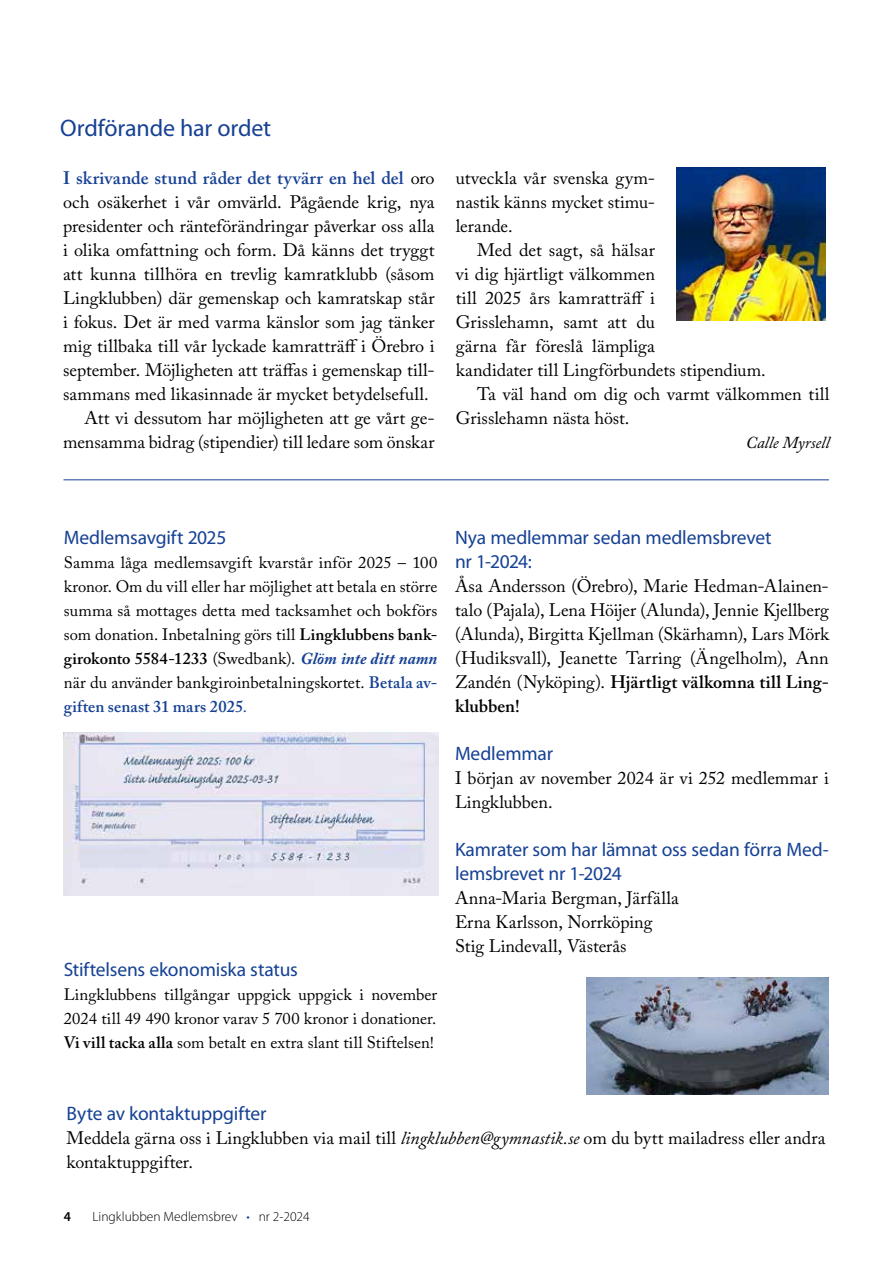
<style>
.page{position:relative;width:893px;height:1263px;background:#fff}
.page>*{position:absolute;margin:0;border:0;box-sizing:border-box;transform-origin:0 0}
.t1{font:24px "Myriad Pro";letter-spacing:-.005em;color:#164194}
.t2{font:19.5px/24px "Myriad Pro";letter-spacing:-.01em;color:#164194}
.t3{font:18px/24px "Adobe Caslon Pro";color:#000}
.t4{font:600 18px "Adobe Caslon Pro";letter-spacing:.005em;color:#164194}
.t5{font:16.65px "Adobe Caslon Pro";letter-spacing:.005em;color:#000}
.t6{font:italic 16.65px "Adobe Caslon Pro";letter-spacing:-.005em;color:#000}
.t7{font:16.5px/24px "Adobe Caslon Pro";letter-spacing:.005em;color:#000;text-align:justify}
.t8{font:600 16.5px "Adobe Caslon Pro";letter-spacing:.01em;color:#164194}
.t9{font:300 13.5px "Myriad Pro";color:#000}
.t10{font:600 13.5px "Myriad Pro";color:#000}
.s1{font-weight:400;color:#000}
.s2{font-weight:600}
.s3{font-weight:700;font-style:italic;font-size:16.65px;color:#164194}
.s4{font-size:16.5px}
.s5{font-weight:600;font-size:16.5px;color:#164194}
.s6{font-weight:400}
.s7{font-style:italic;font-size:18.15px}
.s8{color:#164194}
</style>
<div class="page">
<hr style="left:63px;top:479px;width:766px;height:1px;background:#164194">
<img style="left:676px;top:168px;width:149px;height:152px">
<img style="left:64px;top:732px;width:374px;height:163px">
<img style="left:587px;top:977px;width:242px;height:117px">
<h1 class="t1" style="left:60px;top:115px;width:212px">Ordförande har ordet</h1>
<p class="t4" style="left:63px;top:167px;width:373px">I skrivande stund råder det tyvärr en hel del <span class="s1">oro</span></p>
<p class="t3" style="left:63px;top:190px;width:373px">och osäkerhet i vår omvärld. Pågående krig, nya</p>
<p class="t3" style="left:63px;top:214px;width:373px">presidenter och ränteförändringar påverkar oss alla</p>
<p class="t3" style="left:63px;top:238px;width:373px">i olika omfattning och form. Då känns det tryggt</p>
<p class="t3" style="left:63px;top:262px;width:373px">att kunna tillhöra en trevlig kamratklubb (såsom</p>
<p class="t3" style="left:63px;top:286px;width:373px">Lingklubben) där gemenskap och kamratskap står</p>
<p class="t3" style="left:63px;top:310px;width:373px">i fokus. Det är med varma känslor som jag tänker</p>
<p class="t3" style="left:63px;top:334px;width:373px">mig tillbaka till vår lyckade kamratträff i Örebro i</p>
<p class="t3" style="left:63px;top:358px;width:373px">september. Möjligheten att träffas i gemenskap till-</p>
<p class="t3" style="left:63px;top:382px;width:367px">sammans med likasinnade är mycket betydelsefull.</p>
<p class="t3" style="left:84px;top:406px;width:352px">Att vi dessutom har möjligheten att ge vårt ge-</p>
<p class="t3" style="left:63px;top:430px;width:373px">mensamma bidrag (stipendier) till ledare som önskar</p>
<p class="t3" style="left:456px;top:166px;width:201px;text-align:justify">utveckla vår svenska gym&shy;nastik känns mycket stimu&shy;lerande.</p>
<p class="t3" style="left:477px;top:238px;width:179px">Med det sagt, så hälsar</p>
<p class="t3" style="left:456px;top:262px;width:201px">vi dig hjärtligt välkommen</p>
<p class="t3" style="left:456px;top:286px;width:201px">till 2025 års kamratträff i</p>
<p class="t3" style="left:456px;top:310px;width:201px">Grisslehamn, samt att du</p>
<p class="t3" style="left:456px;top:334px;width:201px">gärna får föreslå lämpliga</p>
<p class="t3" style="left:456px;top:358px;width:311px">kandidater till Lingförbundets stipendium.</p>
<p class="t3" style="left:477px;top:382px;width:354px">Ta väl hand om dig och varmt välkommen till</p>
<p class="t3" style="left:456px;top:406px;width:175px">Grisslehamn nästa höst.</p>
<p class="t6" style="left:746px;top:432px;width:85px">Calle Myrsell</p>
<p class="t2" style="left:64px;top:526px;width:164px">Medlemsavgift 2025</p>
<p class="t7" style="left:64px;top:550px;width:375px">Samma låga medlemsavgift kvarstår inför 2025 – 100 kronor. Om du vill eller har möjlighet att betala en större summa så mottages detta med tacksamhet och bokförs som donation. Inbetalning görs till <span class="s2">Lingklubbens bank&shy;girokonto 5584-1233</span> (Swedbank). <span class="s3">Glöm inte ditt namn</span></p>
<p class="t5" style="left:64px;top:672px;width:375px">när du använder bankgiroinbetalningskortet<span class="s4">.</span> <span class="s5">Betala av-</span></p>
<p class="t8" style="left:64px;top:696px;width:185px">giften senast 31 mars 2025<span class="s6">.</span></p>
<p class="t2" style="left:64px;top:958px;width:236px">Stiftelsens ekonomiska status</p>
<p class="t7" style="left:64px;top:982px;width:375px">Lingklubbens tillgångar uppgick uppgick i november 2024 till 49 490 kronor varav 5 700 kronor i donationer.<br><span class="s2">Vi vill tacka alla</span> som betalt en extra slant till Stiftelsen!</p>
<p class="t2" style="left:455px;top:526px;width:318px">Nya medlemmar sedan medlemsbrevet nr 1-2024:</p>
<p class="t3" style="left:455px;top:574px;width:375px;text-align:justify">Åsa Andersson (Örebro), Marie Hedman-Alainen&shy;talo (Pajala), Lena Höijer (Alunda), Jennie Kjellberg (Alunda), Birgitta Kjellman (Skärhamn), Lars Mörk (Hudiksvall), Jeanette Tarring (Ängelholm), Ann Zandén (Nyköping). <span class="s2">Hjärtligt välkomna till Ling&shy;klubben!</span></p>
<p class="t2" style="left:455px;top:742px;width:100px">Medlemmar</p>
<p class="t3" style="left:455px;top:766px;width:375px">I början av november 2024 är vi 252 medlemmar i<br>Lingklubben.</p>
<p class="t2" style="left:455px;top:838px;width:375px">Kamrater som har lämnat oss sedan förra Med&shy;lemsbrevet nr 1-2024</p>
<p class="t3" style="left:455px;top:886px;width:225px">Anna-Maria Bergman, Järfälla<br>Erna Karlsson, Norrköping<br>Stig Lindevall, Västerås</p>
<p class="t2" style="left:67px;top:1102px;width:202px">Byte av kontaktuppgifter</p>
<p class="t3" style="left:67px;top:1126px;width:760px">Meddela gärna oss i Lingklubben via mail till <span class="s7">lingklubben@gymnastik.se</span> om du bytt mailadress eller andra kontaktuppgifter.</p>
<p class="t10" style="left:64px;top:1209px;width:9px">4</p>
<p class="t9" style="left:92px;top:1209px;width:219px">Lingklubben Medlemsbrev <span class="s8">•</span> nr 2-2024</p>
</div>
